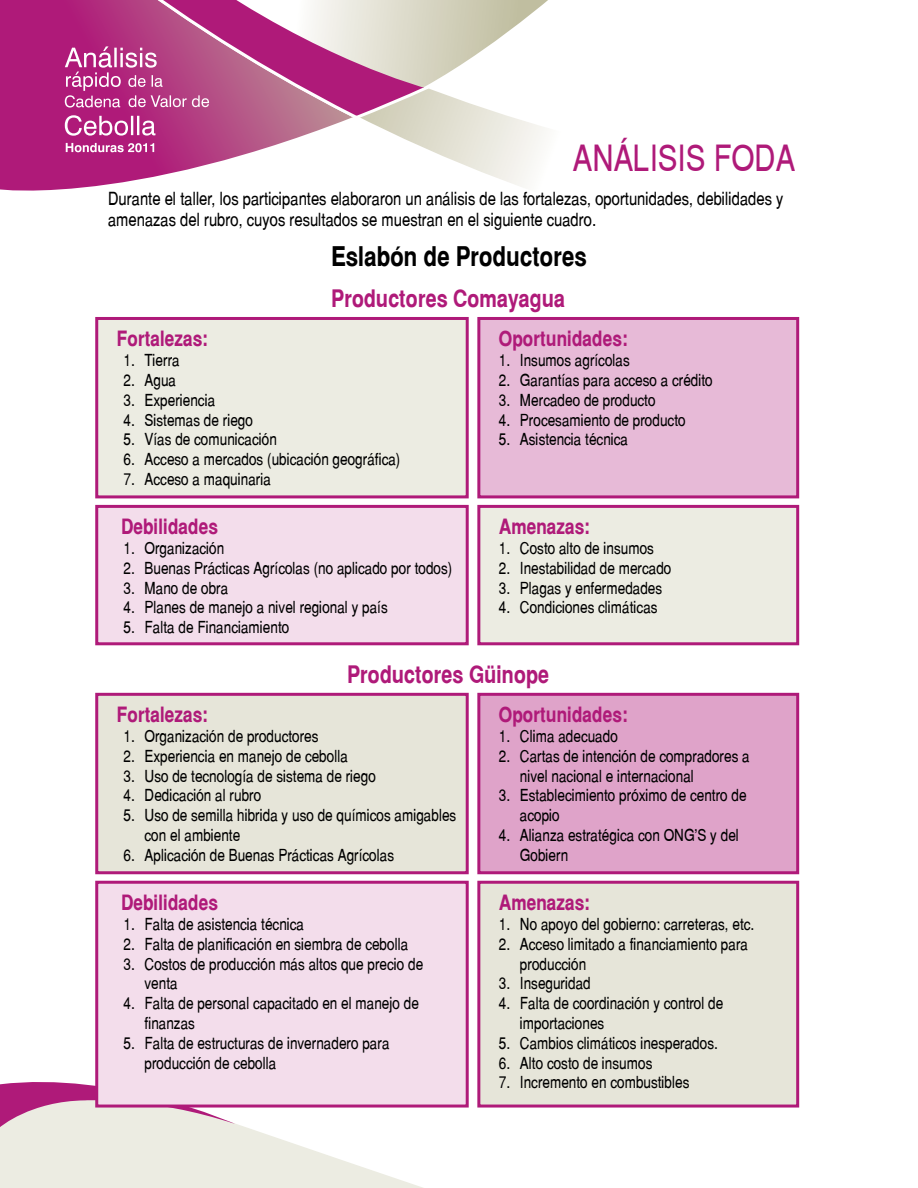
<style>
.page{position:relative;width:918px;height:1188px;background:#fff}
.page>*{position:absolute;margin:0;border:0;box-sizing:border-box;transform-origin:0 0}
.t1{font:36px "Switzerland Narrow Plain";color:#af1a79}
.t2{font:700 27px "Switzerland Narrow";color:#000}
.t3{font:700 24px "Switzerland Narrow";color:#af1a79}
.t4{font:700 21px "Switzerland Narrow";color:#af1a79}
.t5{font:18px/21.6px "Switzerland Narrow Plain";color:#000}
.t6{font:16.5px/19.8px "Switzerland Narrow Plain";color:#000}
</style>
<div class="page">
<svg style="left:0;top:108px;width:545px;height:83px"></svg>
<svg style="left:0;top:0;width:431px;height:121px;background:#b43783"></svg>
<svg style="left:0;top:1123px;width:423px;height:65px;fill:#ecece2"></svg>
<svg style="left:0;top:1082px;width:235px;height:45px;background:#d7a2be"></svg>
<svg style="left:66px;top:143px;width:88px;height:9px"></svg>
<svg style="left:65px;top:115px;width:90px;height:21px"></svg>
<svg style="left:65px;top:0;width:483px;height:108px"></svg>
<div style="left:95px;top:317px;width:374px;height:181px;background:#ecece2;border:3px solid #af1a79"></div>
<div style="left:95px;top:693px;width:374px;height:181px;background:#e6e5d9;border:3px solid #af1a79"></div>
<div style="left:95px;top:505px;width:374px;height:140px;background:#f3ddeb;border:3px solid #af1a79"></div>
<div style="left:95px;top:881px;width:374px;height:227px;background:#f3ddeb;border:3px solid #af1a79"></div>
<div style="left:477px;top:317px;width:322px;height:181px;background:#e7bad7;border:3px solid #af1a79"></div>
<div style="left:477px;top:693px;width:322px;height:181px;background:#dfa3c9;border:3px solid #af1a79"></div>
<div style="left:477px;top:505px;width:322px;height:140px;background:#ecece2;border:3px solid #af1a79"></div>
<div style="left:477px;top:881px;width:322px;height:227px;background:#e6e5d9;border:3px solid #af1a79"></div>
<h1 class="t1" style="left:573px;top:136px;width:224px">ANÁLISIS FODA</h1>
<p class="t5" style="left:108px;top:187px;width:677px">Durante el taller, los participantes elaboraron un análisis de las fortalezas, oportunidades, debilidades y amenazas del rubro, cuyos resultados se muestran en el siguiente cuadro.</p>
<h2 class="t2" style="left:331px;top:241px;width:257px">Eslabón de Productores</h2>
<p class="t4" style="left:117px;top:326px;width:93px">Fortalezas:</p>
<h3 class="t3" style="left:331px;top:284px;width:235px">Productores Comayagua</h3>
<p class="t4" style="left:499px;top:326px;width:130px">Oportunidades:</p>
<p class="t6" style="left:124px;top:350px;width:58px">1. Tierra</p>
<p class="t6" style="left:124px;top:370px;width:54px">2. Agua</p>
<p class="t6" style="left:124px;top:390px;width:93px">3. Experiencia</p>
<p class="t6" style="left:124px;top:410px;width:131px">4. Sistemas de riego</p>
<p class="t6" style="left:124px;top:429px;width:155px">5. Vías de comunicación</p>
<p class="t6" style="left:124px;top:449px;width:278px">6. Acceso a mercados (ubicación geográfica)</p>
<p class="t6" style="left:124px;top:469px;width:149px">7. Acceso a maquinaria</p>
<p class="t4" style="left:121px;top:514px;width:98px">Debilidades</p>
<p class="t6" style="left:124px;top:538px;width:102px">1. Organización</p>
<p class="t6" style="left:124px;top:558px;width:330px">2. Buenas Prácticas Agrícolas (no aplicado por todos)</p>
<p class="t6" style="left:124px;top:578px;width:106px">3. Mano de obra</p>
<p class="t6" style="left:124px;top:597px;width:266px">4. Planes de manejo a nivel regional y país</p>
<p class="t6" style="left:124px;top:617px;width:167px">5. Falta de Financiamiento</p>
<p class="t6" style="left:499px;top:350px;width:132px">1. Insumos agrícolas</p>
<p class="t6" style="left:499px;top:370px;width:215px">2. Garantías para acceso a crédito</p>
<p class="t6" style="left:499px;top:390px;width:158px">3. Mercadeo de producto</p>
<p class="t6" style="left:499px;top:410px;width:188px">4. Procesamiento de producto</p>
<p class="t6" style="left:499px;top:429px;width:131px">5. Asistencia técnica</p>
<p class="t4" style="left:499px;top:514px;width:93px">Amenazas:</p>
<p class="t6" style="left:499px;top:538px;width:157px">1. Costo alto de insumos</p>
<p class="t6" style="left:499px;top:558px;width:174px">2. Inestabilidad de mercado</p>
<p class="t6" style="left:499px;top:578px;width:165px">3. Plagas y enfermedades</p>
<p class="t6" style="left:499px;top:597px;width:160px">4. Condiciones climáticas</p>
<p class="t4" style="left:117px;top:702px;width:93px">Fortalezas:</p>
<h3 class="t3" style="left:347px;top:660px;width:204px">Productores Güinope</h3>
<p class="t4" style="left:499px;top:702px;width:130px">Oportunidades:</p>
<p class="t6" style="left:124px;top:726px;width:196px">1. Organización de productores</p>
<p class="t6" style="left:124px;top:746px;width:226px">2. Experiencia en manejo de cebolla</p>
<p class="t6" style="left:124px;top:766px;width:254px">3. Uso de tecnología de sistema de riego</p>
<p class="t6" style="left:124px;top:785px;width:139px">4. Dedicación al rubro</p>
<p class="t6" style="left:145px;top:805px;width:313px;text-indent:-21px">5. Uso de semilla hibrida y uso de químicos amigables con el ambiente</p>
<p class="t6" style="left:124px;top:845px;width:272px">6. Aplicación de Buenas Prácticas Agrícolas</p>
<p class="t4" style="left:121px;top:890px;width:98px">Debilidades</p>
<p class="t6" style="left:124px;top:914px;width:182px">1. Falta de asistencia técnica</p>
<p class="t6" style="left:124px;top:934px;width:286px">2. Falta de planificación en siembra de cebolla</p>
<p class="t6" style="left:145px;top:954px;width:280px;text-indent:-21px">3. Costos de producción más altos que precio de venta</p>
<p class="t6" style="left:145px;top:993px;width:276px;text-indent:-21px">4. Falta de personal capacitado en el manejo de finanzas</p>
<p class="t6" style="left:145px;top:1033px;width:246px;text-indent:-21px">5. Falta de estructuras de invernadero para producción de cebolla</p>
<p class="t6" style="left:499px;top:726px;width:120px">1. Clima adecuado</p>
<p class="t6" style="left:520px;top:746px;width:231px;text-indent:-21px">2. Cartas de intención de compradores a nivel nacional e internacional</p>
<p class="t6" style="left:520px;top:785px;width:228px;text-indent:-21px">3. Establecimiento próximo de centro de acopio</p>
<p class="t6" style="left:520px;top:825px;width:220px;text-indent:-21px">4. Alianza estratégica con ONG’S y del<br>Gobiern</p>
<p class="t4" style="left:499px;top:890px;width:93px">Amenazas:</p>
<p class="t6" style="left:499px;top:914px;width:257px">1. No apoyo del gobierno: carreteras, etc.</p>
<p class="t6" style="left:520px;top:934px;width:230px;text-indent:-21px">2. Acceso limitado a financiamiento para producción</p>
<p class="t6" style="left:499px;top:973px;width:93px">3. Inseguridad</p>
<p class="t6" style="left:520px;top:993px;width:205px;text-indent:-21px">4. Falta de coordinación y control de importaciones</p>
<p class="t6" style="left:499px;top:1033px;width:220px">5. Cambios climáticos inesperados.</p>
<p class="t6" style="left:499px;top:1053px;width:155px">6. Alto costo de insumos</p>
<p class="t6" style="left:499px;top:1072px;width:192px">7. Incremento en combustibles</p>
</div>
